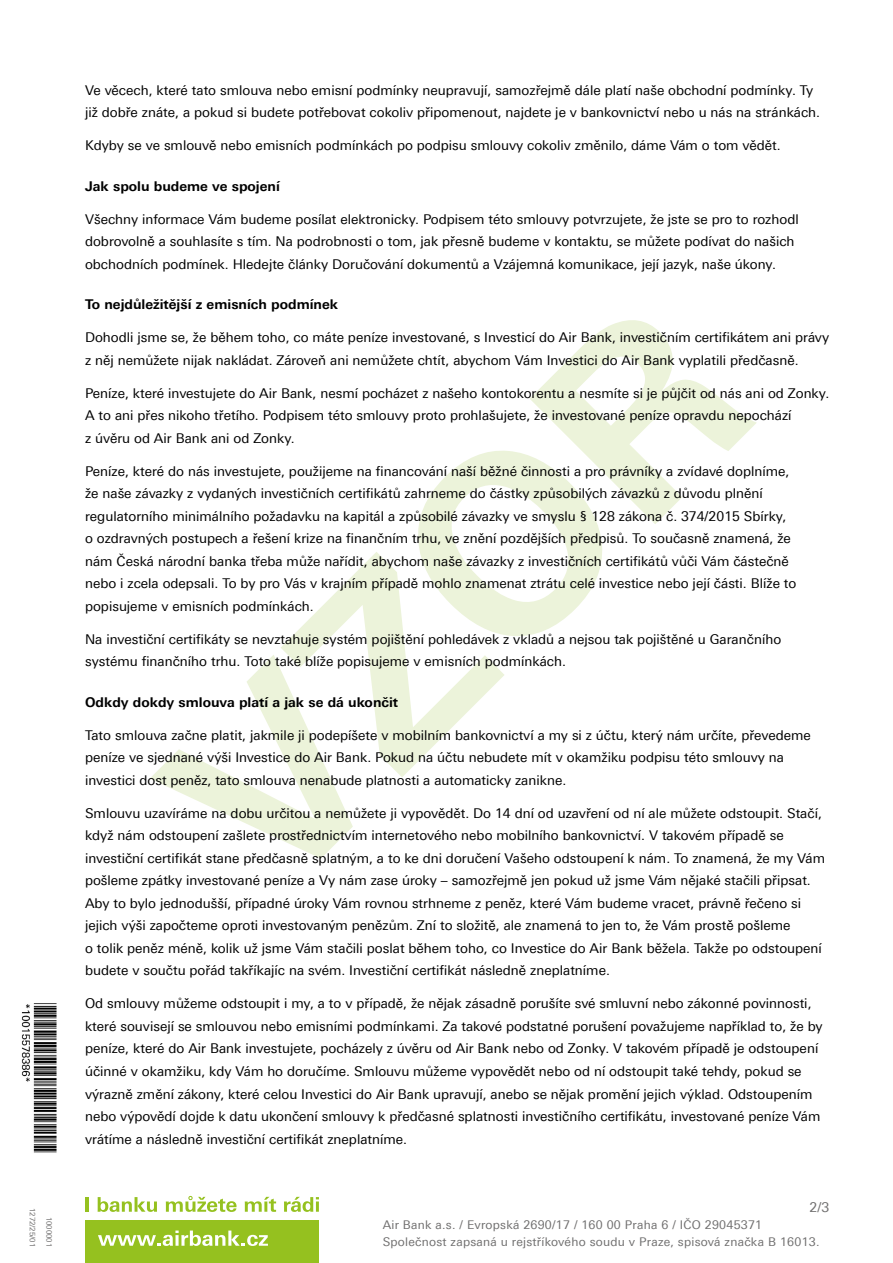
<style>
.page{position:relative;width:893px;height:1263px;background:#fff}
.page>*{position:absolute;margin:0;border:0;box-sizing:border-box;transform-origin:0 0}
.t1{font:13.5px/22.5px "Linotype Univers 430";color:#000}
.t2{font:700 13.5px "Linotype Univers 630";color:#000}
.t3{font:13.5px "Linotype Univers 430";color:#706f6f}
.t4{font:12px/17.1px "Linotype Univers 430";letter-spacing:.02em;color:#706f6f}
.t5{font:7.5px "Linotype Univers 430";color:#706f6f}
</style>
<div class="page">
<hr style="left:85px;top:1197px;width:3px;height:15px;background:#95c11f">
<svg style="left:98px;top:1197px;width:59px;height:15px"></svg>
<svg style="left:166px;top:1196px;width:71px;height:16px"></svg>
<svg style="left:245px;top:1197px;width:31px;height:15px"></svg>
<svg style="left:284px;top:1197px;width:35px;height:15px"></svg>
<div style="left:85px;top:1220px;width:234px;height:43px;background:#95c11f"></div>
<svg style="left:98px;top:1230px;width:170px;height:16px"></svg>
<img style="left:21px;top:1003px;width:36px;height:150px">
<svg style="left:150px;top:320px;width:607px;height:538px"></svg>
<p class="t5" style="left:37px;top:1208px;width:41px;rotate:90deg">1272/25/01</p>
<p class="t5" style="left:53px;top:1216px;width:32px;rotate:90deg">1000001</p>
<p class="t1" style="left:85px;top:79px;width:737px">Ve věcech, které tato smlouva nebo emisní podmínky neupravují, samozřejmě dále platí naše obchodní podmínky. Ty již dobře znáte, a pokud si budete potřebovat cokoliv připomenout, najdete je v bankovnictví nebo u nás na stránkách.</p>
<p class="t1" style="left:85px;top:134px;width:697px">Kdyby se ve smlouvě nebo emisních podmínkách po podpisu smlouvy cokoliv změnilo, dáme Vám o tom vědět.</p>
<p class="t2" style="left:85px;top:178px;width:196px">Jak spolu budeme ve spojení</p>
<p class="t1" style="left:85px;top:208px;width:715px">Všechny informace Vám budeme posílat elektronicky. Podpisem této smlouvy potvrzujete, že jste se pro to rozhodl dobrovolně a souhlasíte s tím. Na podrobnosti o tom, jak přesně budeme v kontaktu, se můžete podívat do našich obchodních podmínek. Hledejte články Doručování dokumentů a Vzájemná komunikace, její jazyk, naše úkony.</p>
<p class="t2" style="left:85px;top:296px;width:255px">To nejdůležitější z emisních podmínek</p>
<p class="t1" style="left:85px;top:326px;width:746px">Dohodli jsme se, že během toho, co máte peníze investované, s Investicí do Air Bank, investičním certifikátem ani právy z něj nemůžete nijak nakládat. Zároveň ani nemůžete chtít, abychom Vám Investici do Air Bank vyplatili předčasně.</p>
<p class="t1" style="left:85px;top:382px;width:746px">Peníze, které investujete do Air Bank, nesmí pocházet z našeho kontokorentu a nesmíte si je půjčit od nás ani od Zonky.<br>A to ani přes nikoho třetího. Podpisem této smlouvy proto prohlašujete, že investované peníze opravdu nepochází<br>z úvěru od Air Bank ani od Zonky.</p>
<p class="t1" style="left:85px;top:460px;width:713px">Peníze, které do nás investujete, použijeme na financování naší běžné činnosti a pro právníky a zvídavé doplníme, že naše závazky z vydaných investičních certifikátů zahrneme do částky způsobilých závazků z důvodu plnění regulatorního minimálního požadavku na kapitál a způsobilé závazky ve smyslu § 128 zákona č. 374/2015 Sbírky, o ozdravných postupech a řešení krize na finančním trhu, ve znění pozdějších předpisů. To současně znamená, že nám Česká národní banka třeba může nařídit, abychom naše závazky z investičních certifikátů vůči Vám částečně nebo i zcela odepsali. To by pro Vás v krajním případě mohlo znamenat ztrátu celé investice nebo její části. Blíže to popisujeme v emisních podmínkách.</p>
<p class="t1" style="left:85px;top:628px;width:698px">Na investiční certifikáty se nevztahuje systém pojištění pohledávek z vkladů a nejsou tak pojištěné u Garančního systému finančního trhu. Toto také blíže popisujeme v emisních podmínkách.</p>
<p class="t2" style="left:85px;top:694px;width:315px">Odkdy dokdy smlouva platí a jak se dá ukončit</p>
<p class="t1" style="left:85px;top:724px;width:727px">Tato smlouva začne platit, jakmile ji podepíšete v mobilním bankovnictví a my si z účtu, který nám určíte, převedeme peníze ve sjednané výši Investice do Air Bank. Pokud na účtu nebudete mít v okamžiku podpisu této smlouvy na investici dost peněz, tato smlouva nenabude platnosti a automaticky zanikne.</p>
<p class="t1" style="left:85px;top:802px;width:741px">Smlouvu uzavíráme na dobu určitou a nemůžete ji vypovědět. Do 14 dní od uzavření od ní ale můžete odstoupit. Stačí, když nám odstoupení zašlete prostřednictvím internetového nebo mobilního bankovnictví. V takovém případě se investiční certifikát stane předčasně splatným, a to ke dni doručení Vašeho odstoupení k nám. To znamená, že my Vám pošleme zpátky investované peníze a Vy nám zase úroky – samozřejmě jen pokud už jsme Vám nějaké stačili připsat.<br>Aby to bylo jednodušší, případné úroky Vám rovnou strhneme z peněz, které Vám budeme vracet, právně řečeno si jejich výši započteme oproti investovaným penězům. Zní to složitě, ale znamená to jen to, že Vám prostě pošleme<br>o tolik peněz méně, kolik už jsme Vám stačili poslat během toho, co Investice do Air Bank běžela. Takže po odstoupení budete v součtu pořád takříkajíc na svém. Investiční certifikát následně zneplatníme.</p>
<p class="t1" style="left:85px;top:992px;width:739px">Od smlouvy můžeme odstoupit i my, a to v případě, že nějak zásadně porušíte své smluvní nebo zákonné povinnosti, které souvisejí se smlouvou nebo emisními podmínkami. Za takové podstatné porušení považujeme například to, že by peníze, které do Air Bank investujete, pocházely z úvěru od Air Bank nebo od Zonky. V takovém případě je odstoupení účinné v okamžiku, kdy Vám ho doručíme. Smlouvu můžeme vypovědět nebo od ní odstoupit také tehdy, pokud se výrazně změní zákony, které celou Investici do Air Bank upravují, anebo se nějak promění jejich výklad. Odstoupením nebo výpovědí dojde k datu ukončení smlouvy k předčasné splatnosti investičního certifikátu, investované peníze Vám vrátíme a následně investiční certifikát zneplatníme.</p>
<p class="t3" style="left:810px;top:1199px;width:21px">2/3</p>
<p class="t4" style="left:383px;top:1216px;width:438px">Air Bank a.s. / Evropská 2690/17 / 160 00 Praha 6 / IČO 29045371<br>Společnost zapsaná u rejstříkového soudu v Praze, spisová značka B 16013.</p>
</div>
